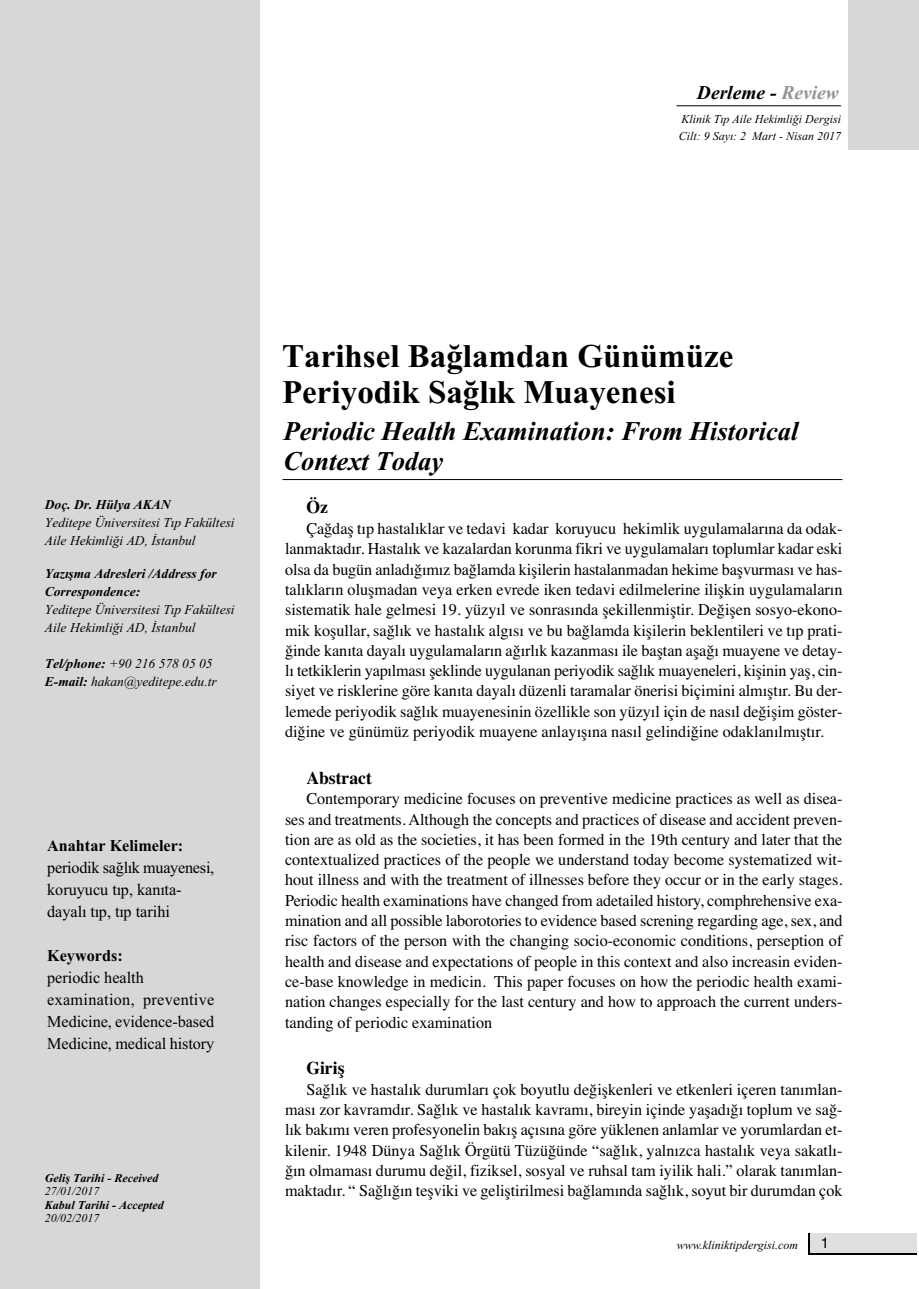
<style>
.page{position:relative;width:919px;height:1289px;background:#fff}
.page>*{position:absolute;margin:0;border:0;box-sizing:border-box;transform-origin:0 0}
.t1{font:700 33px/36px "Times New Roman";color:#000}
.t2{font:italic 700 27px/30px "Times New Roman";color:#000}
.t3{font:italic 700 19.5px "Times New Roman";color:#000}
.t4{font:700 18px "Times";color:#000}
.t5{font:16.5px/20.2px "Times";color:#000;text-align:justify}
.t6{font:16.5px/21.9px "Times New Roman";letter-spacing:-.005em;color:#000}
.t7{font:700 16.5px "Times New Roman";color:#000}
.t8{font:15px "Helvetica";color:#000}
.t9{font:italic 13.5px/18px "Times New Roman";color:#000}
.t10{font:italic 700 13.5px/18px "Times New Roman";color:#000}
.t11{font:italic 12px/16.6px "Times New Roman";color:#000}
.t12{font:italic 700 12px "Times New Roman";color:#000}
.t13{font:italic 12px "Times New Roman";color:#000}
.s1{color:#949494}
.s2{font-weight:700}
</style>
<div class="page">
<div style="left:0;top:0;width:260px;height:1288px;background:#d7d7d7"></div>
<div style="left:848px;top:0;width:70px;height:149px;background:#d7d7d7"></div>
<hr style="left:282px;top:479px;width:560px;height:1px;background:#000">
<hr style="left:676px;top:105px;width:165px;height:1px;background:#000">
<div style="left:807px;top:1233px;width:109px;height:21px;background:#000"></div>
<div style="left:810px;top:1233px;width:106px;height:20px;background:#dfdfdf"></div>
<p class="t3" style="left:696px;top:86px;width:143px">Derleme - <span class="s1">Review</span></p>
<p class="t11" style="left:678px;top:112px;width:164px">Klinik Tıp Aile Hekimliği Dergisi<br>Cilt: 9 Sayı: 2 Mart - Nisan 2017</p>
<p class="t10" style="left:45px;top:497px;width:127px">Doç. Dr. Hülya AKAN</p>
<p class="t9" style="left:45px;top:515px;width:191px">Yeditepe Üniversitesi Tıp Fakültesi<br>Aile Hekimliği AD, İstanbul</p>
<p class="t10" style="left:45px;top:566px;width:173px">Yazışma Adresleri /Address for<br>Correspondence:</p>
<p class="t9" style="left:45px;top:601px;width:191px">Yeditepe Üniversitesi Tıp Fakültesi<br>Aile Hekimliği AD, İstanbul</p>
<p class="t9" style="left:45px;top:655px;width:173px"><span class="s2">Tel/phone:</span> +90 216 578 05 05<br><span class="s2">E-mail:</span> hakan@yeditepe.edu.tr</p>
<p class="t7" style="left:47px;top:840px;width:138px">Anahtar Kelimeler:</p>
<p class="t6" style="left:47px;top:858px;width:169px">periodik sağlık muayenesi, koruyucu tıp, kanıta&shy;dayalı tıp, tıp tarihi</p>
<p class="t7" style="left:47px;top:950px;width:77px">Keywords:</p>
<p class="t6" style="left:47px;top:968px;width:169px">periodic health examination, preventive<br>Medicine, evidence-based<br>Medicine, medical history</p>
<p class="t12" style="left:45px;top:1173px;width:115px">Geliş Tarihi - Received</p>
<p class="t11" style="left:45px;top:1184px;width:56px">27/01/2017</p>
<p class="t12" style="left:45px;top:1200px;width:121px">Kabul Tarihi - Accepted</p>
<p class="t11" style="left:45px;top:1211px;width:56px">20/02/2017</p>
<h1 class="t1" style="left:282px;top:341px;width:453px">Tarihsel Bağlamdan Günümüze<br>Periyodik Sağlık Muayenesi</h1>
<h2 class="t2" style="left:283px;top:419px;width:516px">Periodic Health Examination: From Historical<br>Context Today</h2>
<p class="t4" style="left:306px;top:501px;width:23px">Öz</p>
<p class="t5" style="left:285px;top:520px;width:559px;text-indent:21px">Çağdaş tıp hastalıklar ve tedavi kadar koruyucu hekimlik uygulamalarına da odak&shy;lanmaktadır. Hastalık ve kazalardan korunma fikri ve uygulamaları toplumlar kadar eski olsa da bugün anladığımız bağlamda kişilerin hastalanmadan hekime başvurması ve has&shy;talıkların oluşmadan veya erken evrede iken tedavi edilmelerine ilişkin uygulamaların sistematik hale gelmesi 19. yüzyıl ve sonrasında şekillenmiştir. Değişen sosyo-ekono&shy;mik koşullar, sağlık ve hastalık algısı ve bu bağlamda kişilerin beklentileri ve tıp prati&shy;ğinde kanıta dayalı uygulamaların ağırlık kazanması ile baştan aşağı muayene ve detay&shy;lı tetkiklerin yapılması şeklinde uygulanan periyodik sağlık muayeneleri, kişinin yaş, cin&shy;siyet ve risklerine göre kanıta dayalı düzenli taramalar önerisi biçimini almıştır. Bu der&shy;lemede periyodik sağlık muayenesinin özellikle son yüzyıl için de nasıl değişim göster&shy;diğine ve günümüz periyodik muayene anlayışına nasıl gelindiğine odaklanılmıştır.</p>
<p class="t4" style="left:306px;top:771px;width:67px">Abstract</p>
<p class="t5" style="left:285px;top:790px;width:559px;text-indent:21px">Contemporary medicine focuses on preventive medicine practices as well as disea&shy;ses and treatments. Although the concepts and practices of disease and accident preven&shy;tion are as old as the societies, it has been formed in the 19th century and later that the contextualized practices of the people we understand today become systematized wit&shy;hout illness and with the treatment of illnesses before they occur or in the early stages.<br>Periodic health examinations have changed from adetailed history, comphrehensive exa&shy;mination and all possible laborotories to evidence based screning regarding age, sex, and risc factors of the person with the changing socio-economic conditions, perseption of health and disease and expectations of people in this context and also increasin eviden&shy;ce-base knowledge in medicin. This paper focuses on how the periodic health exami&shy;nation changes especially for the last century and how to approach the current unders&shy;tanding of periodic examination</p>
<p class="t4" style="left:306px;top:1061px;width:40px">Giriş</p>
<p class="t5" style="left:285px;top:1080px;width:559px;text-indent:21px">Sağlık ve hastalık durumları çok boyutlu değişkenleri ve etkenleri içeren tanımlan&shy;ması zor kavramdır. Sağlık ve hastalık kavramı, bireyin içinde yaşadığı toplum ve sağ&shy;lık bakımı veren profesyonelin bakış açısına göre yüklenen anlamlar ve yorumlardan et&shy;kilenir. 1948 Dünya Sağlık Örgütü Tüzüğünde “sağlık, yalnızca hastalık veya sakatlı&shy;ğın olmaması durumu değil, fiziksel, sosyal ve ruhsal tam iyilik hali.” olarak tanımlan&shy;maktadır. “ Sağlığın teşviki ve geliştirilmesi bağlamında sağlık, soyut bir durumdan çok</p>
<p class="t13" style="left:676px;top:1240px;width:123px">www.kliniktipdergisi.com</p>
<p class="t8" style="left:820px;top:1237px;width:10px">1</p>
</div>
